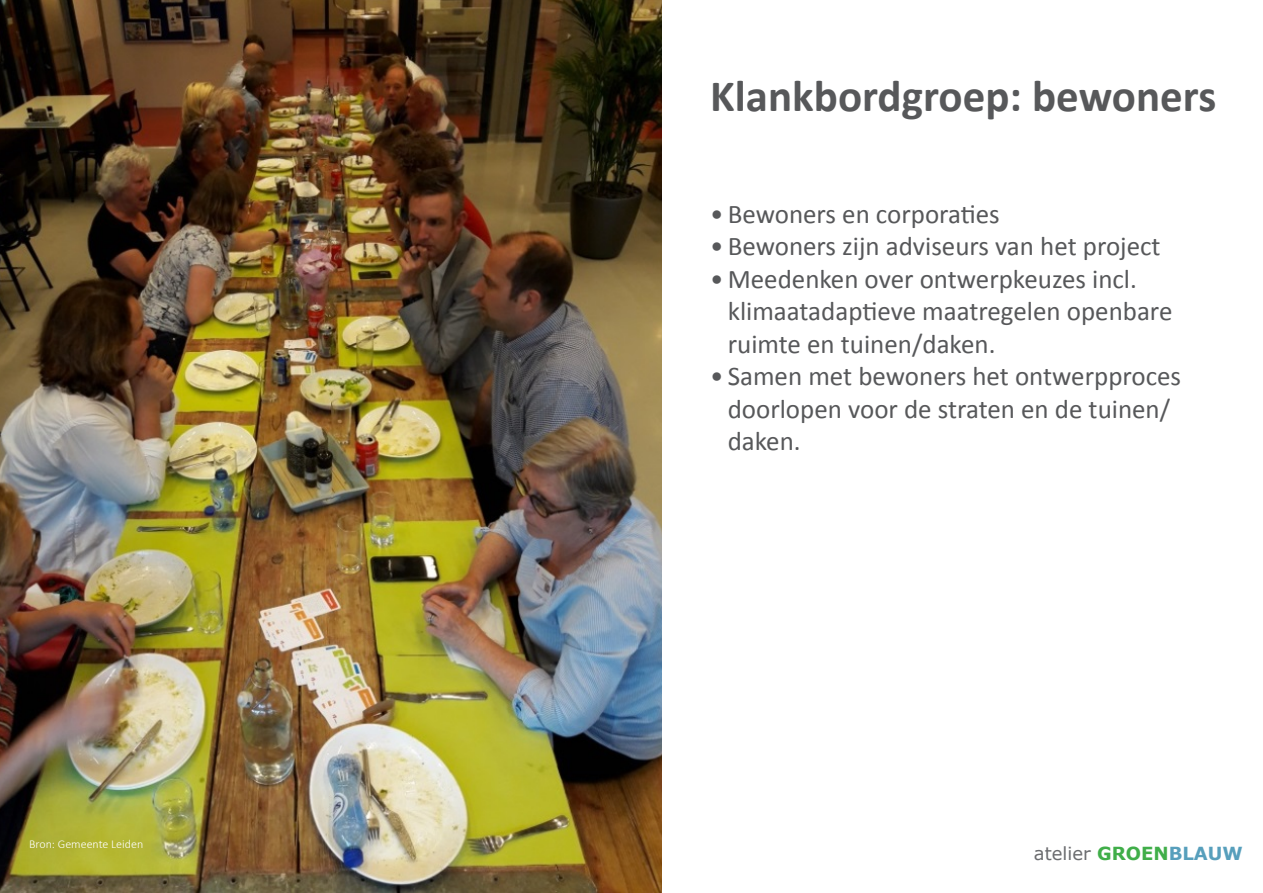
<style>
.page{position:relative;width:1263px;height:893px;background:#fff}
.page>*{position:absolute;margin:0;border:0;box-sizing:border-box;transform-origin:0 0}
.standaard_tekst{font:700 45px "Calibri";color:#57585a}
.t1{font:27px/32.4px "Calibri";color:#57585a}
.t2{font:18px "Verdana";color:#6c6d70}
.fotobijschrift{font:300 12px "Calibri";color:#fff}
.s1{font-weight:700;color:#40ae49}
.s2{font-weight:700;color:#579fbc}
</style>
<div class="page">
<img style="left:0;top:0;width:661px;height:893px">
<p class="fotobijschrift" style="left:29px;top:836px;width:116px">Bron: Gemeente Leiden</p>
<p class="standaard_tekst" style="left:710px;top:64px;width:508px">Klankbordgroep: bewoners</p>
<p class="t1" style="left:710px;top:197px;width:291px">• Bewoners en corporaties</p>
<p class="t1" style="left:710px;top:230px;width:452px">• Bewoners zijn adviseurs van het project</p>
<p class="t1" style="left:728px;top:262px;width:446px;text-indent:-18px">• Meedenken over ontwerpkeuzes incl. klimaatadaptieve maatregelen openbare ruimte en tuinen/daken.</p>
<p class="t1" style="left:728px;top:359px;width:455px;text-indent:-18px">• Samen met bewoners het ontwerpproces doorlopen voor de straten en de tuinen/ daken.</p>
<p class="t2" style="left:1034px;top:842px;width:210px">atelier <span class="s1">GROEN</span><span class="s2">BLAUW</span></p>
</div>
